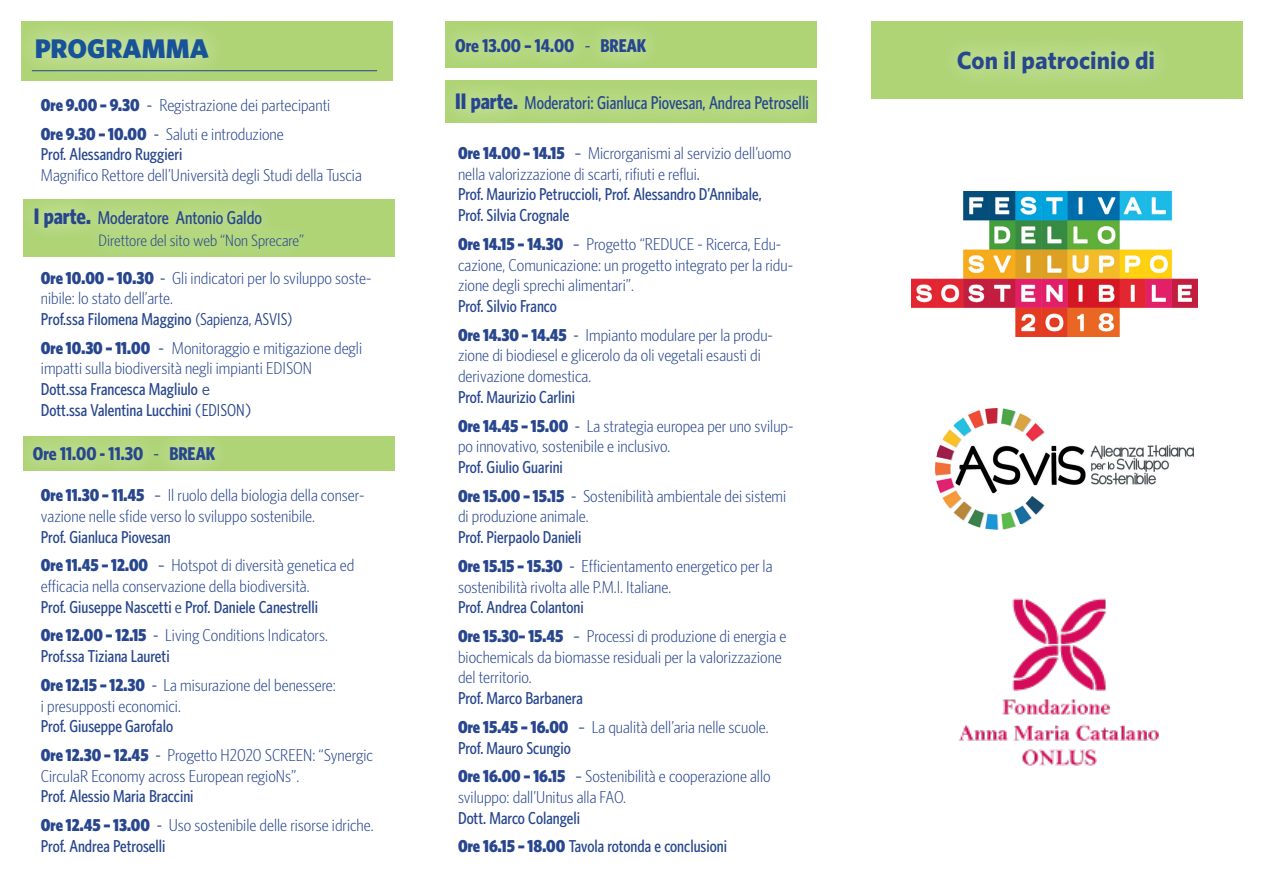
<style>
.page{position:relative;width:1263px;height:893px;background:#fff}
.page>*{position:absolute;margin:0;border:0;box-sizing:border-box;transform-origin:0 0}
.t1{font:900 27px "Whitney";color:#185398}
.t2{font:700 24.9px "Whitney";color:#27468e}
.t3{font:500 18.6px "Whitney Condensed";color:#27468e;scale:.96 1}
.t4{font:700 18.6px "Whitney Condensed";color:#27468e}
.t5{font:500 18.6px "Whitney Condensed";color:#27468e}
.t6{font:300 17.25px/20.7px "Whitney Condensed";color:#27468e;scale:1.08 1}
.t7{font:500 17.25px/20.7px "Whitney Condensed";color:#27468e}
.t8{font:300 16.5px "Whitney Condensed";color:#27468e;scale:1.08 1}
.s1{font-weight:900}
.s2{font-weight:400}
.s3{font-weight:700;font-size:22.5px}
.s4{font-family:"Whitney";font-weight:400}
</style>
<div class="page">
<img style="left:911px;top:191px;width:287px;height:145px">
<img style="left:935px;top:408px;width:259px;height:121px">
<img style="left:959px;top:598px;width:200px;height:168px">
<div style="left:871px;top:21px;width:371px;height:77px;background:#aed475"></div>
<div style="left:936px;top:29px;width:241px;height:66px;background:#fff;opacity:.65"></div>
<div style="left:21px;top:21px;width:372px;height:59px;background:#aed475"></div>
<div style="left:13px;top:16px;width:217px;height:65px;background:#fff;opacity:.65"></div>
<div style="left:23px;top:199px;width:372px;height:57px;background:#aed475"></div>
<div style="left:23px;top:437px;width:372px;height:34px;background:#aed475"></div>
<div style="left:14px;top:428px;width:219px;height:52px;background:#fff;opacity:.65"></div>
<div style="left:446px;top:22px;width:371px;height:46px;background:#aed475"></div>
<div style="left:437px;top:19px;width:227px;height:52px;background:#fff;opacity:.65"></div>
<div style="left:437px;top:75px;width:390px;height:56px;background:#fff;opacity:.65"></div>
<div style="left:16px;top:190px;width:304px;height:75px;background:#fff;opacity:.65"></div>
<hr style="left:32px;top:70px;width:345px;height:1px;background:#27468e">
<p class="t1" style="left:35px;top:32px;width:176px">PROGRAMMA</p>
<p class="t6" style="left:41px;top:95px;width:269px"><span class="s1">Ore 9.00 – 9.30</span> <span class="s2">-</span> Registrazione dei partecipanti</p>
<p class="t6" style="left:41px;top:123px;width:226px"><span class="s1">Ore 9.30 – 10.00</span> <span class="s2">-</span> Saluti e introduzione</p>
<p class="t7" style="left:41px;top:144px;width:143px">Prof. Alessandro Ruggieri</p>
<p class="t6" style="left:41px;top:165px;width:299px">Magnifico Rettore dell’Università degli Studi della Tuscia</p>
<p class="t5" style="left:34px;top:206px;width:230px"><span class="s3">I parte.</span> Moderatore Antonio Galdo</p>
<p class="t8" style="left:98px;top:231px;width:192px">Direttore del sito web “Non Sprecare”</p>
<p class="t6" style="left:41px;top:267px;width:307px"><span class="s1">Ore 10.00 – 10.30</span> <span class="s2">-</span> Gli indicatori per lo sviluppo soste&shy;nibile: lo stato dell’arte.</p>
<p class="t7" style="left:41px;top:308px;width:253px">Prof.ssa Filomena Maggino <span class="s2">(Sapienza, ASVIS)</span></p>
<p class="t6" style="left:41px;top:337px;width:299px"><span class="s1">Ore 10.30 – 11.00</span> <span class="s4">-</span> Monitoraggio e mitigazione degli impatti sulla biodiversità negli impianti EDISON</p>
<p class="t7" style="left:41px;top:379px;width:171px">Dott.ssa Francesca Magliulo <span class="s4">e</span></p>
<p class="t7" style="left:41px;top:399px;width:212px">Dott.ssa Valentina Lucchini <span class="s4">(</span><span class="s2">EDISON</span><span class="s4">)</span></p>
<p class="t4" style="left:33px;top:443px;width:184px">Ore 11.00 - 11.30 <span class="s2">-</span> BREAK</p>
<p class="t6" style="left:41px;top:485px;width:301px"><span class="s1">Ore 11.30 – 11.45</span> <span class="s2">–</span> Il ruolo della biologia della conser&shy;vazione nelle sfide verso lo sviluppo sostenibile.</p>
<p class="t7" style="left:41px;top:526px;width:131px">Prof. Gianluca Piovesan</p>
<p class="t6" style="left:41px;top:555px;width:292px"><span class="s1">Ore 11.45 – 12.00</span> <span class="s2">–</span> Hotspot di diversità genetica ed efficacia nella conservazione della biodiversità.</p>
<p class="t7" style="left:41px;top:596px;width:279px">Prof. Giuseppe Nascetti <span class="s2">e</span> Prof. Daniele Canestrelli</p>
<p class="t6" style="left:41px;top:625px;width:267px"><span class="s1">Ore 12.00 – 12.15</span> <span class="s2">-</span> Living Conditions Indicators.</p>
<p class="t7" style="left:41px;top:645px;width:130px">Prof.ssa Tiziana Laureti</p>
<p class="t6" style="left:41px;top:674px;width:275px"><span class="s1">Ore 12.15 – 12.30</span> <span class="s2">-</span> La misurazione del benessere:</p>
<p class="t6" style="left:41px;top:695px;width:131px">i presupposti economici.</p>
<p class="t7" style="left:41px;top:716px;width:134px">Prof. Giuseppe Garofalo</p>
<p class="t6" style="left:41px;top:744px;width:309px"><span class="s1">Ore 12.30 – 12.45</span> <span class="s2">-</span> Progetto H2020 SCREEN: “Synergic<br>CirculaR Economy across European regioNs”.</p>
<p class="t7" style="left:41px;top:786px;width:154px">Prof. Alessio Maria Braccini</p>
<p class="t6" style="left:41px;top:815px;width:310px"><span class="s1">Ore 12.45 – 13.00</span> <span class="s2">-</span> Uso sostenibile delle risorse idriche.</p>
<p class="t7" style="left:41px;top:835px;width:126px">Prof. Andrea Petroselli</p>
<p class="t4" style="left:455px;top:34px;width:192px">Ore 13.00 – 14.00 <span class="s2">-</span> BREAK</p>
<p class="t3" style="left:455px;top:92px;width:370px"><span class="s3">II parte.</span> Moderatori: Gianluca Piovesan, Andrea Petroselli</p>
<p class="t6" style="left:458px;top:143px;width:310px"><span class="s1">Ore 14.00 – 14.15</span> <span class="s2">–</span> Microrganismi al servizio dell’uomo nella valorizzazione di scarti, rifiuti e reflui<span class="s2">.</span></p>
<p class="t7" style="left:458px;top:184px;width:305px">Prof. Maurizio Petruccioli, Prof. Alessandro D’Annibale,<br>Prof. Silvia Crognale</p>
<p class="t6" style="left:458px;top:233px;width:312px"><span class="s1">Ore 14.15 – 14.30</span> <span class="s2">–</span> Progetto “REDUCE - Ricerca, Edu&shy;cazione, Comunicazione: un progetto integrato per la ridu&shy;zione degli sprechi alimentari”.</p>
<p class="t7" style="left:458px;top:295px;width:100px">Prof. Silvio Franco</p>
<p class="t6" style="left:458px;top:324px;width:293px"><span class="s1">Ore 14.30 – 14.45</span> <span class="s2">-</span> Impianto modulare per la produ&shy;zione di biodiesel e glicerolo da oli vegetali esausti di derivazione domestica.</p>
<p class="t7" style="left:458px;top:386px;width:119px">Prof. Maurizio Carlini</p>
<p class="t6" style="left:458px;top:415px;width:312px"><span class="s1">Ore 14.45 – 15.00</span> <span class="s2">-</span> La strategia europea per uno svilup&shy;po innovativo, sostenibile e inclusivo.</p>
<p class="t7" style="left:458px;top:456px;width:106px">Prof. Giulio Guarini</p>
<p class="t6" style="left:458px;top:485px;width:305px"><span class="s1">Ore 15.00 – 15.15</span> <span class="s2">-</span> Sostenibilità ambientale dei sistemi di produzione animale.</p>
<p class="t7" style="left:458px;top:527px;width:125px">Prof. Pierpaolo Danieli</p>
<p class="t6" style="left:458px;top:555px;width:293px"><span class="s1">Ore 15.15 – 15.30</span> <span class="s2">-</span> Efficientamento energetico per la sostenibilità rivolta alle P.M.I. Italiane.</p>
<p class="t7" style="left:458px;top:597px;width:127px">Prof. Andrea Colantoni</p>
<p class="t6" style="left:458px;top:626px;width:305px"><span class="s1">Ore 15.30– 15.45</span> <span class="s2">–</span> Processi di produzione di energia e biochemicals da biomasse residuali per la valorizzazione del territorio.</p>
<p class="t7" style="left:458px;top:688px;width:126px">Prof. Marco Barbanera</p>
<p class="t6" style="left:458px;top:716px;width:289px"><span class="s1">Ore 15.45 – 16.00</span> <span class="s2">–</span> La qualità dell’aria nelle scuole.</p>
<p class="t7" style="left:458px;top:737px;width:114px">Prof. Mauro Scungio</p>
<p class="t6" style="left:458px;top:766px;width:291px"><span class="s1">Ore 16.00 – 16.15</span> <span class="s2">–</span> Sostenibilità e cooperazione allo sviluppo: dall’Unitus alla FAO.</p>
<p class="t7" style="left:458px;top:807px;width:124px">Dott. Marco Colangeli</p>
<p class="t7" style="left:458px;top:836px;width:270px"><span class="s1">Ore 16.15 – 18.00</span> Tavola rotonda e conclusioni</p>
<p class="t2" style="left:957px;top:46px;width:200px">Con il patrocinio di</p>
</div>
